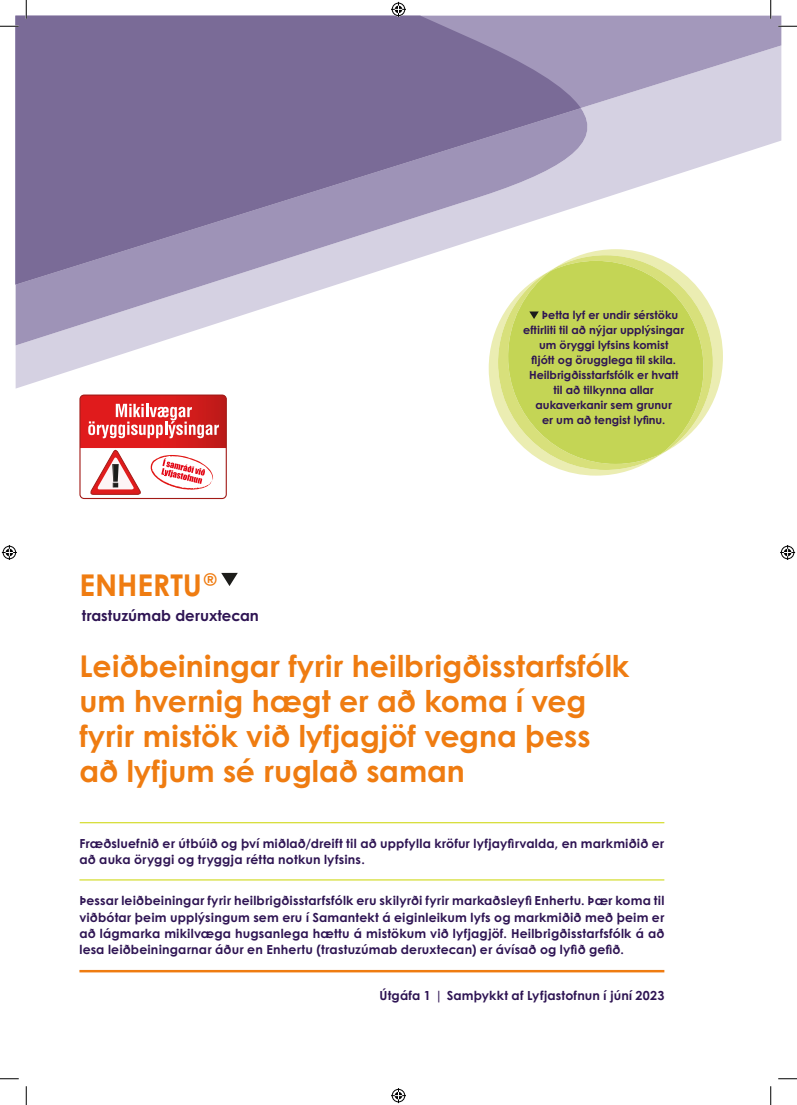
<style>
.page{position:relative;width:797px;height:1105px;background:#fff}
.page>*{position:absolute;margin:0;border:0;box-sizing:border-box;transform-origin:0 0}
.t1{font:700 30px/35px "Century Gothic";color:#ef7c11}
.t2{font:700 15px "Century Gothic";color:#2e1453}
.t3{font:700 12.5px/16.2px "Century Gothic";letter-spacing:.015em;color:#2e1453;text-align:justify}
.t4{font:700 11.25px "Century Gothic";color:#2e1453}
</style>
<div class="page">
<hr style="left:79px;top:970px;width:585px;height:2px;background:#ef7c11">
<svg style="left:16px;top:16px;width:765px;height:373px"></svg>
<svg style="left:16px;top:108px;width:588px;height:237px"></svg>
<svg style="left:16px;top:16px;width:565px;height:269px;background:#9083a9"></svg>
<svg style="left:488px;top:249px;width:235px;height:227px"></svg>
<svg style="left:221px;top:573px;width:17px;height:13px"></svg>
<div style="left:79px;top:394px;width:148px;height:105px;border:1px solid #a21a16;border-radius:4px"></div>
<svg style="left:80px;top:395px;width:146px;height:100px"></svg>
<hr style="left:80px;top:822px;width:584px;height:1px;background:#cbd500">
<hr style="left:79px;top:879px;width:585px;height:1px;background:#cbd500">
<svg style="left:0;top:25px;width:19px;height:2px"></svg>
<svg style="left:778px;top:25px;width:19px;height:2px"></svg>
<svg style="left:0;top:1078px;width:19px;height:1px"></svg>
<svg style="left:778px;top:1078px;width:19px;height:1px"></svg>
<svg style="left:25px;top:0;width:2px;height:19px"></svg>
<svg style="left:25px;top:1086px;width:2px;height:19px"></svg>
<svg style="left:770px;top:0;width:1px;height:19px"></svg>
<svg style="left:770px;top:1086px;width:1px;height:19px"></svg>
<svg style="left:391px;top:2px;width:15px;height:15px"></svg>
<svg style="left:391px;top:1088px;width:15px;height:15px"></svg>
<svg style="left:2px;top:545px;width:15px;height:15px"></svg>
<svg style="left:780px;top:545px;width:15px;height:15px"></svg>
<h1 class="t1" style="left:79px;top:566px;width:139px">ENHERTU<sup>®</sup></h1>
<p class="t2" style="left:82px;top:605px;width:178px">trastuzúmab deruxtecan</p>
<p class="t4" style="left:542px;top:307px;width:138px">Þetta lyf er undir sérstöku</p>
<p class="t4" style="left:523px;top:322px;width:163px">eftirliti til að nýjar upplýsingar</p>
<p class="t4" style="left:539px;top:337px;width:131px">um öryggi lyfsins komist</p>
<p class="t4" style="left:531px;top:352px;width:146px">fljótt og örugglega til skila.</p>
<p class="t4" style="left:529px;top:367px;width:151px">Heilbrigðisstarfsfólk er hvatt</p>
<p class="t4" style="left:553px;top:382px;width:102px">til að tilkynna allar</p>
<p class="t4" style="left:535px;top:397px;width:138px">aukaverkanir sem grunur</p>
<p class="t4" style="left:542px;top:412px;width:125px">er um að tengist lyfinu.</p>
<h1 class="t1" style="left:79px;top:647px;width:551px">Leiðbeiningar fyrir heilbrigðisstarfsfólk um hvernig hægt er að koma í veg fyrir mistök við lyfjagjöf vegna þess að lyfjum sé ruglað saman</h1>
<p class="t3" style="left:79px;top:834px;width:586px">Fræðsluefnið er útbúið og því miðlað/dreift til að uppfylla kröfur lyfjayfirvalda, en markmiðið er að auka öryggi og tryggja rétta notkun lyfsins.</p>
<p class="t3" style="left:79px;top:892px;width:586px">Þessar leiðbeiningar fyrir heilbrigðisstarfsfólk eru skilyrði fyrir markaðsleyfi Enhertu. Þær koma til viðbótar þeim upplýsingum sem eru í Samantekt á eiginleikum lyfs og markmiðið með þeim er að lágmarka mikilvæga hugsanlega hættu á mistökum við lyfjagjöf. Heilbrigðisstarfsfólk á að lesa leiðbeiningarnar áður en Enhertu (trastuzúmab deruxtecan) er ávísað og lyfið gefið.</p>
<p class="t3" style="left:379px;top:986px;width:286px">Útgáfa 1 | Samþykkt af Lyfjastofnun í júní 2023</p>
</div>
